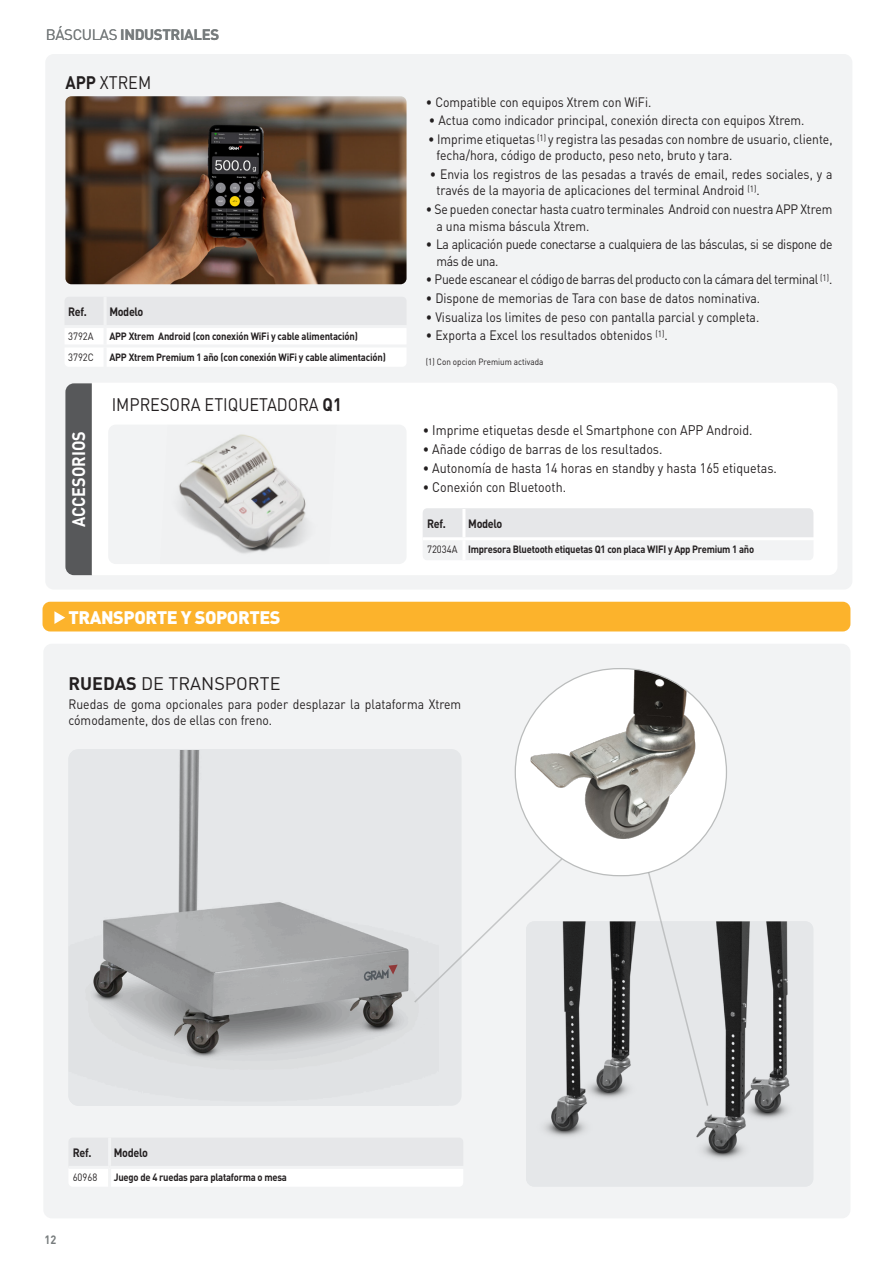
<style>
.page{position:relative;width:893px;height:1263px;background:#fff}
.page>*{position:absolute;margin:0;border:0;box-sizing:border-box;transform-origin:0 0}
.Titular{font:18px "DIN";color:#231f20;scale:.9 1}
.t1{font:900 18px "DIN Pro";letter-spacing:-.025em;color:#fff}
.t2{font:18px "DIN Pro";color:#231f20}
.Titular-2{font:700 18px "DIN";color:#fff;scale:.9 1}
.t3{font:700 15px "DIN Pro";letter-spacing:-.025em;color:#777c7d}
.Descripcion{font:13.8px "DIN Pro";color:#231f20;scale:.9 1}
.Descripcion-2{font:13.5px/16.5px "DIN Pro";color:#231f20;scale:.9 1}
.Descripcion-3{font:13.5px/16.5px "DIN Pro";letter-spacing:-.03em;color:#231f20;scale:.9 1}
.Descripcion-4{font:13.5px "DIN Pro";letter-spacing:-.02em;color:#231f20;scale:.9 1}
.Titular-3{font:700 12px "DIN Pro";letter-spacing:-.03em;color:#231f20;scale:.9 1}
.t4{font:700 12px "DIN";color:#777c7d;scale:.9 1}
.t5{font:700 10.5px "DIN Pro";letter-spacing:-.025em;color:#231f20;scale:.9 1}
.t6{font:10.5px "DIN Pro";color:#231f20;scale:.9 1}
.Descripcion-5{font:9px "DIN Pro";color:#231f20;scale:.9 1}
.s1{font-weight:400}
.s2{font-weight:700}
.s3{font-size:13.5px}
</style>
<div class="page">
<div style="left:45px;top:54px;width:807px;height:536px;background:#f2f3f4;border-radius:9px"></div>
<svg style="left:65px;top:383px;width:27px;height:192px;background:#5b5c5e"></svg>
<div style="left:92px;top:383px;width:745px;height:192px;background:#fff"></div>
<div style="left:43px;top:644px;width:807px;height:574px;background:#f2f3f4;border-radius:9px"></div>
<div style="left:43px;top:602px;width:807px;height:29px;background:#fcb32c;border-radius:8px"></div>
<div style="left:108px;top:425px;width:299px;height:139px;background:#f2f3f4;border-radius:8px"></div>
<img style="left:178px;top:434px;width:130px;height:120px">
<img style="left:65px;top:96px;width:342px;height:188px">
<div style="left:515px;top:669px;width:211px;height:207px;background:#fff;border-radius:104px"></div>
<img style="left:515px;top:669px;width:211px;height:188px">
<div style="left:68px;top:749px;width:394px;height:357px;background:#e5e7e9;border-radius:10px"></div>
<img style="left:70px;top:750px;width:339px;height:354px">
<svg style="left:414px;top:857px;width:150px;height:146px"></svg>
<img style="left:526px;top:921px;width:287px;height:265px">
<svg style="left:647px;top:870px;width:62px;height:237px"></svg>
<svg style="left:65px;top:297px;width:341px;height:69px"></svg>
<hr style="left:104px;top:297px;width:3px;height:28px;background:#f2f3f4">
<hr style="left:64px;top:325px;width:41px;height:3px;background:#f2f3f4">
<hr style="left:105px;top:325px;width:303px;height:3px;background:#f2f3f4">
<hr style="left:104px;top:328px;width:3px;height:16px;background:#f2f3f4">
<hr style="left:104px;top:347px;width:3px;height:20px;background:#f2f3f4">
<hr style="left:64px;top:344px;width:41px;height:3px;background:#f2f3f4">
<hr style="left:105px;top:344px;width:303px;height:3px;background:#f2f3f4">
<svg style="left:69px;top:1138px;width:394px;height:48px"></svg>
<hr style="left:108px;top:1137px;width:3px;height:29px;background:#f2f3f4">
<hr style="left:68px;top:1166px;width:42px;height:3px;background:#f2f3f4">
<hr style="left:110px;top:1166px;width:356px;height:3px;background:#f2f3f4">
<hr style="left:108px;top:1169px;width:3px;height:18px;background:#f2f3f4">
<svg style="left:54px;top:611px;width:11px;height:13px"></svg>
<svg style="left:423px;top:508px;width:390px;height:52px"></svg>
<hr style="left:462px;top:509px;width:3px;height:28px;background:#fff">
<hr style="left:423px;top:537px;width:41px;height:3px;background:#fff">
<hr style="left:464px;top:537px;width:354px;height:3px;background:#fff">
<hr style="left:462px;top:540px;width:3px;height:20px;background:#fff">
<p class="t3" style="left:46px;top:24px;width:175px"><span class="s1">BÁSCULAS</span> INDUSTRIALES</p>
<p class="Titular" style="left:65px;top:71px;width:97px"><span class="s2">APP</span> XTREM</p>
<p class="Titular-3" style="left:68px;top:304px;width:22px">Ref.</p>
<p class="Titular-3" style="left:109px;top:304px;width:39px">Modelo</p>
<p class="t6" style="left:68px;top:329px;width:30px">3792A</p>
<p class="t5" style="left:109px;top:329px;width:278px">APP Xtrem Android (con conexión WiFi y cable alimentación)</p>
<p class="t6" style="left:68px;top:350px;width:30px">3792C</p>
<p class="t5" style="left:109px;top:350px;width:309px">APP Xtrem Premium 1 año (con conexión WiFi y cable alimentación)</p>
<p class="Titular-2" style="left:67px;top:527px;width:108px;rotate:-90deg">ACCESORIOS</p>
<p class="Titular" style="left:112px;top:393px;width:257px">IMPRESORA ETIQUETADORA <span class="s2">Q1</span></p>
<p class="t1" style="left:68px;top:605px;width:214px">TRANSPORTE Y SOPORTES</p>
<p class="Descripcion-2" style="left:426px;top:93px;width:252px">• Compatible con equipos Xtrem con WiFi.</p>
<p class="Descripcion-2" style="left:429px;top:111px;width:419px">• Actua como indicador principal, conexión directa con equipos Xtrem.</p>
<p class="Descripcion-2" style="left:436px;top:130px;width:442px;text-indent:-8px">• Imprime etiquetas <sup>(1)</sup> y registra las pesadas con nombre de usuario, cliente, fecha/hora, código de producto, peso neto, bruto y tara.</p>
<p class="Descripcion-2" style="left:436px;top:165px;width:442px;text-indent:-7px">• Envia los registros de las pesadas a través de email, redes sociales, y a través de la mayoria de aplicaciones del terminal Android <sup>(1)</sup>.</p>
<p class="Descripcion-2" style="left:436px;top:200px;width:442px;text-indent:-11px">• Se pueden conectar hasta cuatro terminales Android con nuestra APP Xtrem a una misma báscula Xtrem.</p>
<p class="Descripcion-3" style="left:436px;top:236px;width:442px;text-indent:-11px">• La aplicación puede conectarse a cualquiera de las básculas, si se dispone de más de una.</p>
<p class="Descripcion-4" style="left:426px;top:270px;width:453px">• Puede escanear el código de barras del producto con la cámara del terminal <sup>(1)</sup>.</p>
<p class="Descripcion-2" style="left:426px;top:289px;width:373px">• Dispone de memorias de Tara con base de datos nominativa.</p>
<p class="Descripcion-2" style="left:426px;top:308px;width:372px">• Visualiza los limites de peso con pantalla parcial y completa.</p>
<p class="Descripcion-2" style="left:426px;top:327px;width:270px">• Exporta a Excel los resultados obtenidos <sup>(1)</sup>.</p>
<p class="Descripcion-5" style="left:426px;top:355px;width:132px">(1) Con opcion Premium activada</p>
<p class="Descripcion" style="left:423px;top:421px;width:368px"><span class="s3">•</span> Imprime etiquetas desde el Smartphone con APP Android.</p>
<p class="Descripcion" style="left:423px;top:440px;width:268px"><span class="s3">•</span> Añade código de barras de los resultados.</p>
<p class="Descripcion" style="left:423px;top:459px;width:395px"><span class="s3">•</span> Autonomía de hasta 14 horas en standby y hasta 165 etiquetas.</p>
<p class="Descripcion" style="left:423px;top:478px;width:161px"><span class="s3">•</span> Conexión con Bluetooth.</p>
<p class="Titular-3" style="left:427px;top:516px;width:22px">Ref.</p>
<p class="Titular-3" style="left:468px;top:516px;width:39px">Modelo</p>
<p class="t6" style="left:427px;top:542px;width:35px">72034A</p>
<p class="t5" style="left:468px;top:542px;width:319px">Impresora Bluetooth etiquetas Q1 con placa WIFI y App Premium 1 año</p>
<p class="t2" style="left:68px;top:671px;width:214px"><span class="s2">RUEDAS</span> DE TRANSPORTE</p>
<p class="Descripcion-2" style="left:68px;top:695px;width:438px">Ruedas de goma opcionales para poder desplazar la plataforma Xtrem cómodamente, dos de ellas con freno.</p>
<p class="Titular-3" style="left:73px;top:1144px;width:22px">Ref.</p>
<p class="Titular-3" style="left:114px;top:1144px;width:39px">Modelo</p>
<p class="t6" style="left:73px;top:1170px;width:29px">60968</p>
<p class="t5" style="left:114px;top:1170px;width:194px">Juego de 4 ruedas para plataforma o mesa</p>
<p class="t4" style="left:45px;top:1231px;width:15px">12</p>
</div>
